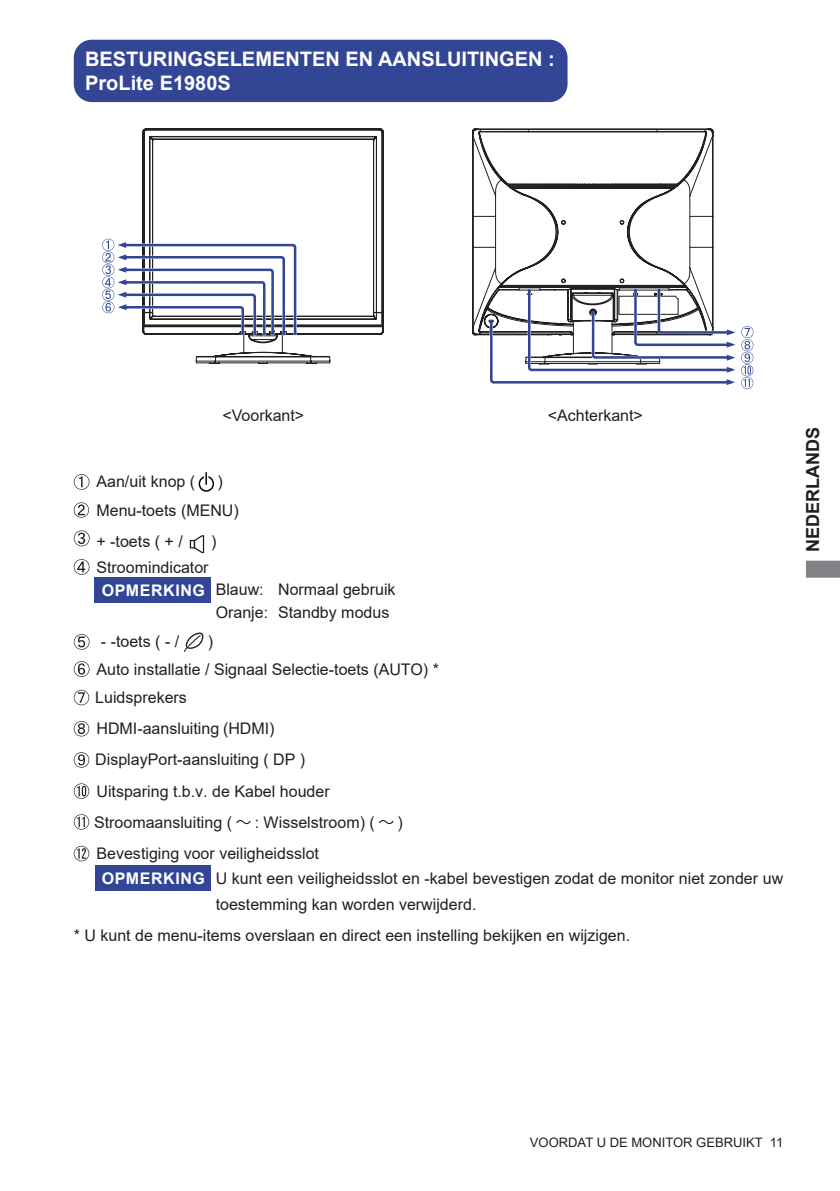
<style>
.page{position:relative;width:840px;height:1191px;background:#fff}
.page>*{position:absolute;margin:0;border:0;box-sizing:border-box;transform-origin:0 0}
.t1{font:700 20px/24px "Arial";color:#fff}
.t2{font:700 18px "Arial";color:#231f20}
.t3{font:16px/31.2px "Arial";color:#231f20}
.t4{font:700 16px "Arial";letter-spacing:.035em;color:#fff}
.t5{font:13px "Arial";color:#231f20}
</style>
<div class="page">
<svg style="left:806px;top:560px;width:33px;height:17px"></svg>
<div style="left:75px;top:41px;width:491px;height:60px;background:#334595;border-radius:17px"></div>
<div style="left:74px;top:40px;width:493px;height:62px;border:2px solid #334595;border-radius:17px"></div>
<div style="left:198px;top:476px;width:16px;height:16px;border:1px solid #000;border-radius:50%"></div>
<hr style="left:204px;top:472px;width:4px;height:13px;background:#fff">
<svg style="left:205px;top:472px;width:2px;height:13px"></svg>
<svg style="left:74px;top:474px;width:15px;height:16px"></svg>
<svg style="left:74px;top:502px;width:15px;height:15px"></svg>
<svg style="left:74px;top:530px;width:15px;height:16px"></svg>
<svg style="left:189px;top:535px;width:16px;height:19px"></svg>
<svg style="left:190px;top:535px;width:14px;height:18px"></svg>
<svg style="left:74px;top:559px;width:15px;height:16px"></svg>
<svg style="left:74px;top:634px;width:15px;height:15px"></svg>
<svg style="left:183px;top:632px;width:20px;height:20px"></svg>
<svg style="left:74px;top:661px;width:15px;height:16px"></svg>
<svg style="left:74px;top:690px;width:15px;height:15px"></svg>
<svg style="left:74px;top:721px;width:15px;height:15px"></svg>
<svg style="left:74px;top:752px;width:15px;height:15px"></svg>
<svg style="left:74px;top:783px;width:15px;height:16px"></svg>
<svg style="left:74px;top:814px;width:15px;height:15px"></svg>
<svg style="left:236px;top:820px;width:14px;height:4px"></svg>
<svg style="left:379px;top:820px;width:14px;height:4px"></svg>
<svg style="left:74px;top:846px;width:15px;height:15px"></svg>
<div style="left:94px;top:576px;width:117px;height:26px;background:#334595"></div>
<div style="left:96px;top:865px;width:115px;height:26px;background:#334595"></div>
<svg style="left:195px;top:353px;width:136px;height:11px"></svg>
<svg style="left:143px;top:131px;width:240px;height:222px"></svg>
<svg style="left:102px;top:239px;width:281px;height:98px"></svg>
<svg style="left:472px;top:129px;width:240px;height:206px"></svg>
<svg style="left:486px;top:287px;width:267px;height:102px"></svg>
<p class="t1" style="left:85px;top:47px;width:471px">BESTURINGSELEMENTEN EN AANSLUITINGEN :<br>ProLite E1980S</p>
<p class="t3" style="left:222px;top:400px;width:83px">&lt;Voorkant&gt;</p>
<p class="t3" style="left:547px;top:400px;width:97px">&lt;Achterkant&gt;</p>
<p class="t3" style="left:96px;top:466px;width:100px">Aan/uit knop (</p>
<p class="t3" style="left:96px;top:467px;width:144px;line-height:28.4px;text-indent:121px">)<br>Menu-toets (MENU)</p>
<p class="t3" style="left:96px;top:525px;width:88px">+ -toets ( + /</p>
<p class="t3" style="left:211px;top:525px;width:7px">)</p>
<p class="t3" style="left:96px;top:551px;width:114px">Stroomindicator</p>
<p class="t3" style="left:215px;top:578px;width:181px;line-height:22.6px">Blauw: Normaal gebruik<br>Oranje: Standby modus</p>
<p class="t3" style="left:101px;top:625px;width:80px">- -toets ( - /</p>
<p class="t4" style="left:102px;top:578px;width:105px">OPMERKING</p>
<p class="t3" style="left:95px;top:627px;width:345px;line-height:28px;text-indent:113px">)<br>Auto installatie / Signaal Selectie-toets (AUTO) *<br>Luidsprekers</p>
<p class="t3" style="left:94px;top:713px;width:237px">HDMI-aansluiting (HDMI)<br>DisplayPort-aansluiting ( DP )<br>Uitsparing t.b.v. de Kabel houder<br>Stroomaansluiting (</p>
<p class="t3" style="left:254px;top:806px;width:122px">: Wisselstroom) (</p>
<p class="t3" style="left:397px;top:806px;width:7px">)</p>
<p class="t3" style="left:215px;top:840px;width:568px;line-height:25.6px;text-indent:-119px">Bevestiging voor veiligheidsslot<br>U kunt een veiligheidsslot en -kabel bevestigen zodat de monitor niet zonder uw toestemming kan worden verwijderd.</p>
<p class="t3" style="left:74px;top:920px;width:557px">* U kunt de menu-items overslaan en direct een instelling bekijken en wijzigen.</p>
<p class="t4" style="left:102px;top:867px;width:105px">OPMERKING</p>
<p class="t2" style="left:799px;top:551px;width:126px;rotate:-90deg">NEDERLANDS</p>
<p class="t5" style="left:529px;top:1133px;width:255px">VOORDAT U DE MONITOR GEBRUIKT 11</p>
</div>
